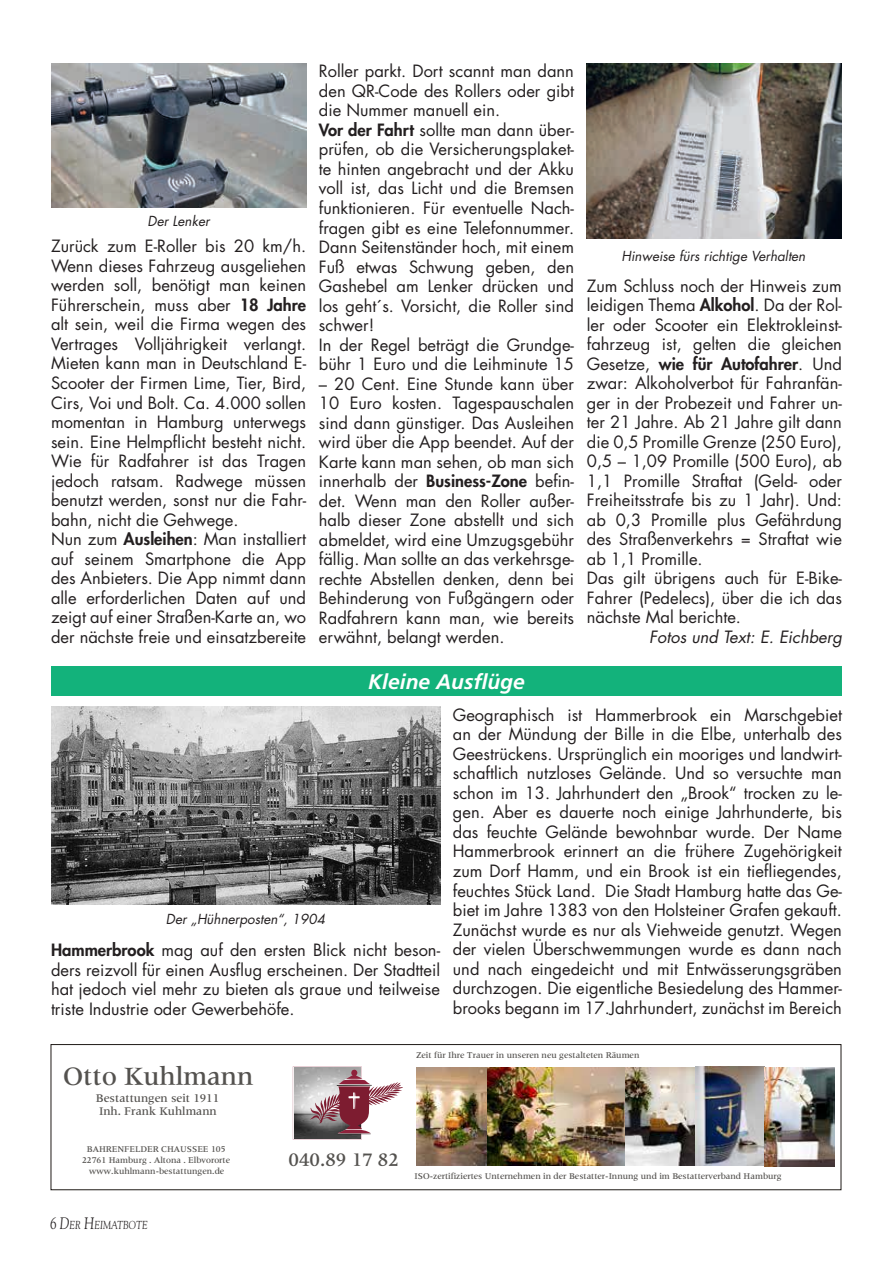
<style>
.page{position:relative;width:893px;height:1263px;background:#fff}
.page>*{position:absolute;margin:0;border:0;box-sizing:border-box;transform-origin:0 0}
.t1{font:27px "Latin 725 Md BT";color:#54524f}
.t2{font:italic 700 21px "Frutiger LT Std";color:#fff}
.t3{font:19.5px "Latin 725 Md BT";color:#54524f}
.t4{font:16.5px/19.5px "Futura Std";color:#231f20}
.t5{font:italic 16.5px "Futura Std";color:#231f20}
.t6{font:italic 13.5px "Futura Std";color:#231f20}
.t7{font:12px/13.5px "Latin 725 Md BT";color:#54524f}
.t8{font:italic 11.55px "Goudy Std";color:#231f20;scale:.8 1}
.t9{font:9px/11.1px "Latin 725 Md BT";color:#54524f;text-align:center}
.s1{font-weight:800}
.s2{font-size:16.5px}
</style>
<div class="page">
<div style="left:51px;top:1044px;width:790px;height:146px;border:1px solid #1f1a17"></div>
<svg style="left:293px;top:1066px;width:110px;height:74px"></svg>
<img style="left:416px;top:1067px;width:419px;height:99px">
<div style="left:51px;top:666px;width:791px;height:30px;background:#13b27b"></div>
<img style="left:51px;top:64px;width:255px;height:144px">
<img style="left:587px;top:64px;width:255px;height:175px">
<img style="left:51px;top:707px;width:389px;height:198px">
<p class="t6" style="left:148px;top:212px;width:63px">Der Lenker</p>
<p class="t4" style="left:51px;top:237px;width:257px">Zurück zum E-Roller bis 20 km/h.<br>Wenn dieses Fahrzeug ausgeliehen werden soll, benötigt man keinen Führerschein, muss aber <span class="s1">18 Jahre </span>alt sein, weil die Firma wegen des Vertrages Volljährigkeit verlangt.<br>Mieten kann man in Deutschland E-Scooter der Firmen Lime, Tier, Bird, Cirs, Voi und Bolt. Ca. 4.000 sollen momentan in Hamburg unterwegs sein. Eine Helmpflicht besteht nicht.<br>Wie für Radfahrer ist das Tragen jedoch ratsam. Radwege müssen benutzt werden, sonst nur die Fahr&shy;bahn, nicht die Gehwege.<br>Nun zum <span class="s1">Ausleihen</span>: Man installiert auf seinem Smartphone die App des Anbieters. Die App nimmt dann alle erforderlichen Daten auf und zeigt auf einer Straßen-Karte an, wo der nächste freie und einsatzbereite</p>
<p class="t4" style="left:319px;top:62px;width:257px">Roller parkt. Dort scannt man dann den QR-Code des Rollers oder gibt die Nummer manuell ein.<br><span class="s1">Vor der Fahrt</span> sollte man dann über&shy;prüfen, ob die Versicherungsplaket&shy;te hinten angebracht und der Akku voll ist, das Licht und die Bremsen funktionieren. Für eventuelle Nach&shy;fragen gibt es eine Telefonnummer.<br>Dann Seitenständer hoch, mit einem<br>Fuß etwas Schwung geben, den<br>Gashebel am Lenker drücken und los geht´s. Vorsicht, die Roller sind schwer!<br>In der Regel beträgt die Grundge&shy;bühr 1 Euro und die Leihminute 15</p>
<p class="t4" style="left:319px;top:374px;width:257px;text-align:justify">– 20 Cent. Eine Stunde kann über 10 Euro kosten. Tagespauschalen sind dann günstiger. Das Ausleihen wird über die App beendet. Auf der Karte kann man sehen, ob man sich innerhalb der <span class="s1">Business-Zone</span> befin&shy;det. Wenn man den Roller außer&shy;halb dieser Zone abstellt und sich abmeldet, wird eine Umzugsgebühr fällig. Man sollte an das verkehrsge&shy;rechte Abstellen denken, denn bei Behinderung von Fußgängern oder Radfahrern kann man, wie bereits erwähnt, belangt werden.</p>
<p class="t2" style="left:368px;top:669px;width:158px">Kleine Ausflüge</p>
<p class="t6" style="left:621px;top:247px;width:185px">Hinweise fürs richtige Verhalten</p>
<p class="t4" style="left:587px;top:276px;width:257px">Zum Schluss noch der Hinweis zum leidigen Thema <span class="s1">Alkohol</span>. Da der Rol&shy;ler oder Scooter ein Elektrokleinst&shy;fahrzeug ist, gelten die gleichen<br>Gesetze, <span class="s1">wie für Autofahrer</span>. Und zwar: Alkoholverbot für Fahranfän&shy;ger in der Probezeit und Fahrer un&shy;ter 21 Jahre. Ab 21 Jahre gilt dann die 0,5 Promille Grenze (250 Euro),<br>0,5 – 1,09 Promille (500 Euro), ab<br>1,1 Promille Straftat (Geld- oder<br>Freiheitsstrafe bis zu 1 Jahr). Und: ab 0,3 Promille plus Gefährdung des Straßenverkehrs = Straftat wie ab 1,1 Promille.<br>Das gilt übrigens auch für E-Bike-<br>Fahrer (Pedelecs), über die ich das nächste Mal berichte.</p>
<p class="t5" style="left:649px;top:626px;width:194px">Fotos und Text: E. Eichberg</p>
<p class="t6" style="left:166px;top:910px;width:161px">Der „Hühnerposten“, 1904</p>
<p class="t4" style="left:51px;top:941px;width:391px;text-align:justify"><span class="s1">Hammerbrook</span> mag auf den ersten Blick nicht beson&shy;ders reizvoll für einen Ausflug erscheinen. Der Stadtteil hat jedoch viel mehr zu bieten als graue und teilweise triste Industrie oder Gewerbehöfe.</p>
<p class="t4" style="left:453px;top:705px;width:391px;text-align:justify">Geographisch ist Hammerbrook ein Marschgebiet an der Mündung der Bille in die Elbe, unterhalb des Geestrückens. Ursprünglich ein mooriges und landwirt&shy;schaftlich nutzloses Gelände. Und so versuchte man schon im 13. Jahrhundert den „Brook“ trocken zu le&shy;gen. Aber es dauerte noch einige Jahrhunderte, bis das feuchte Gelände bewohnbar wurde. Der Name Hammerbrook erinnert an die frühere Zugehörigkeit zum Dorf Hamm, und ein Brook ist ein tiefliegendes, feuchtes Stück Land. Die Stadt Hamburg hatte das Ge&shy;biet im Jahre 1383 von den Holsteiner Grafen gekauft.<br>Zunächst wurde es nur als Viehweide genutzt. Wegen der vielen Überschwemmungen wurde es dann nach und nach eingedeicht und mit Entwässerungsgräben durchzogen. Die eigentliche Besiedelung des Hammer&shy;brooks begann im 17.Jahrhundert, zunächst im Bereich</p>
<h1 class="t1" style="left:63px;top:1058px;width:192px">Otto Kuhlmann</h1>
<p class="t7" style="left:96px;top:1092px;width:125px">Bestattungen seit 1911<br>Inh. Frank Kuhlmann</p>
<p class="t9" style="left:82px;top:1144px;width:150px">BAHRENFELDER CHAUSSEE 105<br>22761 Hamburg . Altona . Elbvororte www.kuhlmann-bestattungen.de</p>
<p class="t8" style="left:50px;top:1217px;width:124px"><span class="s2">6</span> <span class="s2">D</span>ER <span class="s2">H</span>EIMATBOTE</p>
<p class="t9" style="left:416px;top:1050px;width:225px">Zeit für Ihre Trauer in unseren neu gestalteten Räumen</p>
<p class="t3" style="left:289px;top:1146px;width:112px">040.89 17 82</p>
<p class="t9" style="left:415px;top:1171px;width:369px">ISO-zertifiziertes Unternehmen in der Bestatter-Innung und im Bestatterverband Hamburg</p>
</div>
